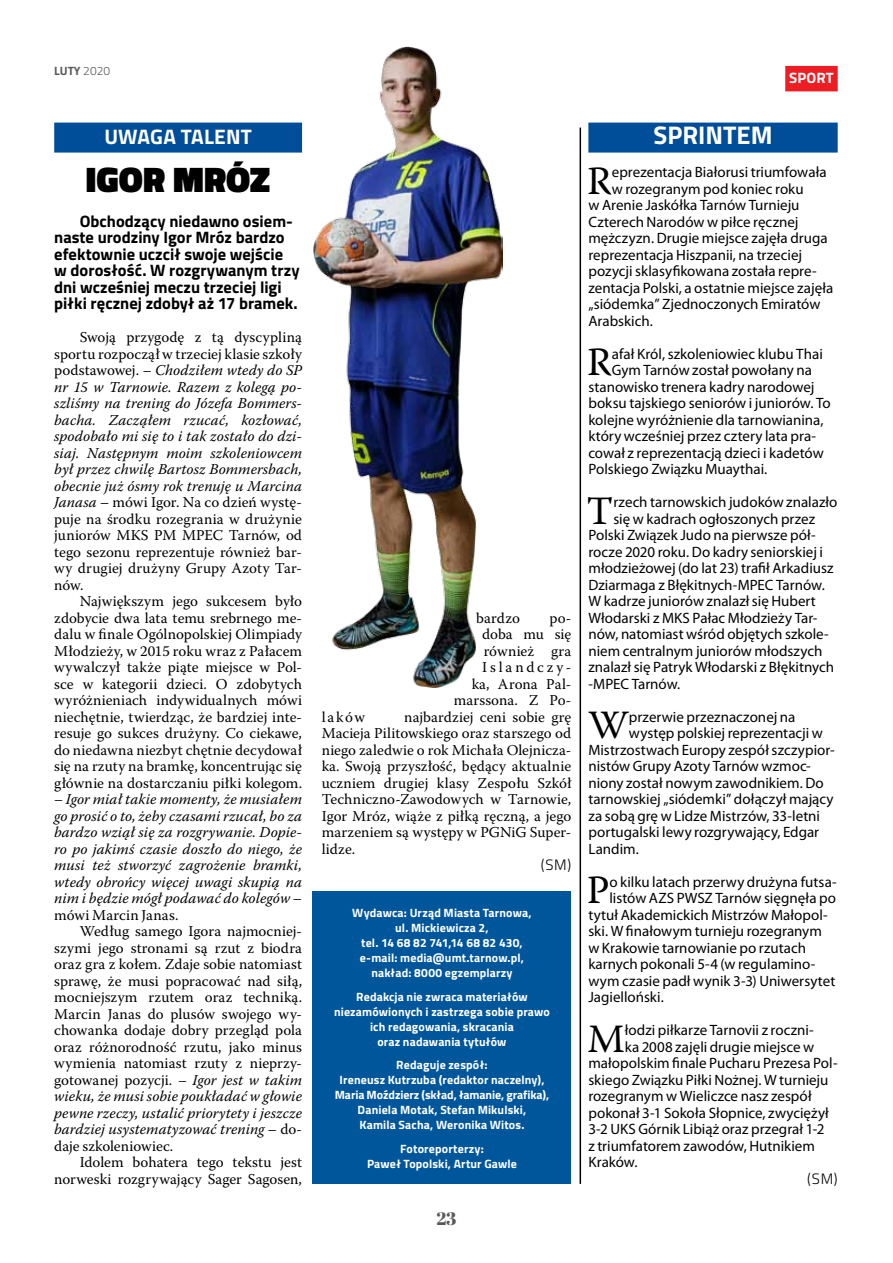
<style>
.page{position:relative;width:893px;height:1263px;background:#fff}
.page>*{position:absolute;margin:0;border:0;box-sizing:border-box;transform-origin:0 0}
.t1{font:40.05px "Warnock Pro";color:#000}
.t2{font:900 36px "Titillium";color:#000}
.t3{font:700 25.5px "Titillium";color:#fff}
.t4{font:700 21px "Titillium";color:#fff}
.t5{font:18px "Abril Fatface";color:#58595b}
.t6{font:700 16.5px/16.5px "Titillium";color:#000}
.t7{font:15px "Myriad Pro";color:#000}
.t8{font:15px/16.5px "Warnock Pro";letter-spacing:.005em;color:#000;text-align:justify}
.t9{font:italic 15px/16.5px "Warnock Pro";letter-spacing:.005em;color:#000;text-align:justify}
.t10{font:300 15px "Titillium";color:#000}
.t11{font:700 15px "Titillium";letter-spacing:.01em;color:#fff}
.t12{font:700 12px/15px "Titillium";letter-spacing:.01em;color:#fff;text-align:center}
.t13{font:700 12px "Titillium";color:#58595b}
.s1{font-weight:300}
.s2{font-style:normal}
.s3{font-style:italic}
</style>
<div class="page">
<div style="left:785px;top:66px;width:53px;height:25px;background:#ed1d24"></div>
<div style="left:54px;top:123px;width:248px;height:30px;background:#004e9a"></div>
<div style="left:588px;top:123px;width:250px;height:30px;background:#004e9a"></div>
<img style="left:314px;top:46px;width:189px;height:641px">
<div style="left:313px;top:892px;width:258px;height:292px;background:#00569b"></div>
<hr style="left:580px;top:128px;width:1px;height:1056px;background:#000">
<p class="t13" style="left:54px;top:62px;width:57px">LUTY <span class="s1">2020</span></p>
<p class="t11" style="left:789px;top:66px;width:46px">SPORT</p>
<h3 class="t4" style="left:104px;top:121px;width:16px">uwa</h3>
<h3 class="t4" style="left:150px;top:121px;width:44px">ga talent</h3>
<h3 class="t3" style="left:653px;top:116px;width:121px">SPRINTEM</h3>
<h1 class="t1" style="left:587px;top:156px;width:26px">R</h1>
<p class="t7" style="left:612px;top:163px;width:216px">eprezentacja Białorusi triumfowała</p>
<h2 class="t2" style="left:86px;top:153px;width:186px">IGOR MRÓZ</h2>
<p class="t6" style="left:54px;top:212px;width:247px;text-indent:26px">Obchodzący niedawno osiem&shy;naste urodziny Igor Mróz bardzo efektownie uczcił swoje wejście w dorosłość. W rozgrywanym trzy dni wcześniej meczu trzeciej ligi piłki ręcznej zdobył aż 17 bramek.</p>
<p class="t9" style="left:54px;top:329px;width:249px;text-indent:26px"><span class="s2">Swoją przygodę z tą dyscypliną sportu rozpoczął w trzeciej klasie szkoły podstawowej.</span> – Chodziłem wtedy do SP nr 15 w Tarnowie. Razem z kolegą po&shy;szliśmy na trening do Józefa Bommers&shy;bacha. Zacząłem rzucać, kozłować, spodobało mi się to i tak zostało do dzi&shy;siaj. Następnym moim szkoleniowcem był przez chwilę Bartosz Bommersbach, obecnie już ósmy rok trenuję u Marcina Janasa <span class="s2">– mówi Igor. Na co dzień wystę&shy;puje na środku rozegrania w drużynie juniorów MKS PM MPEC Tarnów, od tego sezonu reprezentuje również bar&shy;wy drugiej drużyny Grupy Azoty Tar&shy;nów.</span></p>
<p class="t8" style="left:54px;top:593px;width:249px;text-indent:26px">Największym jego sukcesem było zdobycie dwa lata temu srebrnego me&shy;dalu w finale Ogólnopolskiej Olimpiady Młodzieży, w 2015 roku wraz z Pałacem wywalczył także piąte miejsce w Pol&shy;sce w kategorii dzieci. O zdobytych wyróżnieniach indywidualnych mówi niechętnie, twierdząc, że bardziej inte&shy;resuje go sukces drużyny. Co ciekawe, do niedawna niezbyt chętnie decydował się na rzuty na bramkę, koncentrując się głównie na dostarczaniu piłki kolegom.</p>
<p class="t9" style="left:54px;top:791px;width:249px">– Igor miał takie momenty, że musiałem go prosić o to, żeby czasami rzucał, bo za bardzo wziął się za rozgrywanie. Dopie&shy;ro po jakimś czasie doszło do niego, że musi też stworzyć zagrożenie bramki, wtedy obrońcy więcej uwagi skupią na nim i będzie mógł podawać do kolegów <span class="s2">– mówi Marcin Janas.</span></p>
<p class="t8" style="left:54px;top:923px;width:249px;text-indent:26px">Według samego Igora najmocniej&shy;szymi jego stronami są rzut z biodra oraz gra z kołem. Zdaje sobie natomiast sprawę, że musi popracować nad siłą, mocniejszym rzutem oraz techniką.<br>Marcin Janas do plusów swojego wy&shy;chowanka dodaje dobry przegląd pola oraz różnorodność rzutu, jako minus wymienia natomiast rzuty z nieprzy&shy;gotowanej pozycji. <span class="s3">– Igor jest w takim wieku, że musi sobie poukładać w głowie pewne rzeczy, ustalić priorytety i jeszcze bardziej usystematyzować trening</span> – do&shy;daje szkoleniowiec.</p>
<p class="t8" style="left:54px;top:1154px;width:249px;text-align:right">Idolem bohatera tego tekstu jest norweski rozgrywający Sager Sagosen,</p>
<p class="t7" style="left:612px;top:179px;width:193px">w rozegranym pod koniec roku</p>
<p class="t7" style="left:588px;top:196px;width:213px">w Arenie Jaskółka Tarnów Turnieju</p>
<p class="t7" style="left:588px;top:212px;width:212px">Czterech Narodów w piłce ręcznej</p>
<p class="t7" style="left:588px;top:229px;width:241px">mężczyzn. Drugie miejsce zajęła druga</p>
<p class="t7" style="left:588px;top:245px;width:215px">reprezentacja Hiszpanii, na trzeciej</p>
<p class="t7" style="left:588px;top:262px;width:230px">pozycji sklasyfikowana została repre-</p>
<p class="t7" style="left:588px;top:278px;width:247px">zentacja Polski, a ostatnie miejsce zajęła</p>
<p class="t7" style="left:588px;top:295px;width:234px">„siódemka” Zjednoczonych Emiratów</p>
<p class="t7" style="left:588px;top:311px;width:66px">Arabskich.</p>
<h1 class="t1" style="left:587px;top:338px;width:26px">R</h1>
<p class="t7" style="left:612px;top:344px;width:213px">afał Król, szkoleniowiec klubu Thai</p>
<p class="t7" style="left:612px;top:361px;width:202px">Gym Tarnów został powołany na</p>
<p class="t7" style="left:588px;top:377px;width:228px">stanowisko trenera kadry narodowej</p>
<p class="t7" style="left:588px;top:394px;width:244px">boksu tajskiego seniorów i juniorów. To</p>
<p class="t7" style="left:588px;top:410px;width:237px">kolejne wyróżnienie dla tarnowianina,</p>
<p class="t7" style="left:588px;top:427px;width:229px">który wcześniej przez cztery lata pra-</p>
<p class="t7" style="left:588px;top:443px;width:237px">cował z reprezentacją dzieci i kadetów</p>
<p class="t7" style="left:588px;top:460px;width:180px">Polskiego Związku Muaythai.</p>
<h1 class="t1" style="left:587px;top:486px;width:28px">T</h1>
<p class="t7" style="left:613px;top:493px;width:225px">rzech tarnowskich judoków znalazło</p>
<p class="t7" style="left:613px;top:509px;width:203px">się w kadrach ogłoszonych przez</p>
<p class="t7" style="left:588px;top:526px;width:229px">Polski Związek Judo na pierwsze pół-</p>
<p class="t7" style="left:588px;top:542px;width:236px">rocze 2020 roku. Do kadry seniorskiej i</p>
<p class="t7" style="left:588px;top:559px;width:247px">młodzieżowej (do lat 23) trafił Arkadiusz</p>
<p class="t7" style="left:588px;top:575px;width:238px">Dziarmaga z Błękitnych-MPEC Tarnów.</p>
<p class="t7" style="left:588px;top:592px;width:229px">W kadrze juniorów znalazł się Hubert</p>
<p class="t7" style="left:588px;top:608px;width:230px">Włodarski z MKS Pałac Młodzieży Tar-</p>
<p class="t7" style="left:588px;top:625px;width:242px">nów, natomiast wśród objętych szkole-</p>
<p class="t7" style="left:588px;top:641px;width:235px">niem centralnym juniorów młodszych</p>
<p class="t7" style="left:588px;top:658px;width:247px">znalazł się Patryk Włodarski z Błękitnych</p>
<p class="t7" style="left:588px;top:674px;width:93px">-MPEC Tarnów.</p>
<h1 class="t1" style="left:588px;top:701px;width:42px">W</h1>
<p class="t7" style="left:629px;top:707px;width:168px">przerwie przeznaczonej na</p>
<p class="t8" style="left:476px;top:609px;width:45px">bardzo</p>
<p class="t8" style="left:454px;top:609px;width:119px;text-align:right">po-<br>doba mu się również gra<br>Islandczy-<br>ka, Arona Pal&shy;marssona. Z Po-</p>
<p class="t8" style="left:322px;top:708px;width:45px">laków</p>
<p class="t8" style="left:322px;top:708px;width:251px;text-indent:82px">najbardziej ceni sobie grę Macieja Pilitowskiego oraz starszego od niego zaledwie o rok Michała Olejnicza&shy;ka. Swoją przyszłość, będący aktualnie uczniem drugiej klasy Zespołu Szkół Techniczno-Zawodowych w Tarnowie, Igor Mróz, wiąże z piłką ręczną, a jego marzeniem są występy w PGNiG Super&shy;lidze.</p>
<p class="t10" style="left:541px;top:854px;width:32px">(SM)</p>
<p class="t12" style="left:352px;top:905px;width:181px">Wydawca: Urząd Miasta Tarnowa, ul. Mickiewicza 2,<br>tel. 14 68 82 741,14 68 82 430, e-mail: media@umt.tarnow.pl, nakład: 8000 egzemplarzy</p>
<p class="t12" style="left:334px;top:988px;width:217px">Redakcja nie zwraca materiałów niezamówionych i zastrzega sobie prawo ich redagowania, skracania<br>oraz nadawania tytułów</p>
<p class="t12" style="left:335px;top:1057px;width:216px">Redaguje zespół:<br>Ireneusz Kutrzuba (redaktor naczelny), Maria Moździerz (skład, łamanie, grafika), Daniela Motak, Stefan Mikulski,<br>Kamila Sacha, Weronika Witos.</p>
<p class="t12" style="left:367px;top:1140px;width:151px">Fotoreporterzy:<br>Paweł Topolski, Artur Gawle</p>
<p class="t7" style="left:629px;top:724px;width:196px">występ polskiej reprezentacji w</p>
<p class="t7" style="left:588px;top:740px;width:248px">Mistrzostwach Europy zespół szczypior-</p>
<p class="t7" style="left:588px;top:757px;width:224px">nistów Grupy Azoty Tarnów wzmoc-</p>
<p class="t7" style="left:588px;top:773px;width:237px">niony został nowym zawodnikiem. Do</p>
<p class="t7" style="left:588px;top:790px;width:247px">tarnowskiej „siódemki” dołączył mający</p>
<p class="t7" style="left:588px;top:806px;width:233px">za sobą grę w Lidze Mistrzów, 33-letni</p>
<p class="t7" style="left:588px;top:823px;width:232px">portugalski lewy rozgrywający, Edgar</p>
<p class="t7" style="left:588px;top:839px;width:52px">Landim.</p>
<h1 class="t1" style="left:587px;top:866px;width:24px">P</h1>
<p class="t7" style="left:609px;top:872px;width:229px">o kilku latach przerwy drużyna futsa-</p>
<p class="t7" style="left:609px;top:889px;width:228px">listów AZS PWSZ Tarnów sięgnęła po</p>
<p class="t7" style="left:588px;top:905px;width:241px">tytuł Akademickich Mistrzów Małopol-</p>
<p class="t7" style="left:588px;top:922px;width:235px">ski. W finałowym turnieju rozegranym</p>
<p class="t7" style="left:588px;top:938px;width:219px">w Krakowie tarnowianie po rzutach</p>
<p class="t7" style="left:588px;top:955px;width:229px">karnych pokonali 5-4 (w regulamino-</p>
<p class="t7" style="left:588px;top:971px;width:248px">wym czasie padł wynik 3-3) Uniwersytet</p>
<p class="t7" style="left:588px;top:988px;width:77px">Jagielloński.</p>
<h1 class="t1" style="left:587px;top:1014px;width:39px">M</h1>
<p class="t7" style="left:625px;top:1021px;width:191px">łodzi piłkarze Tarnovii z roczni-</p>
<p class="t7" style="left:625px;top:1037px;width:191px">ka 2008 zajęli drugie miejsce w</p>
<p class="t7" style="left:588px;top:1054px;width:251px">małopolskim finale Pucharu Prezesa Pol-</p>
<p class="t7" style="left:588px;top:1070px;width:242px">skiego Związku Piłki Nożnej. W turnieju</p>
<p class="t7" style="left:588px;top:1087px;width:225px">rozegranym w Wieliczce nasz zespół</p>
<p class="t7" style="left:588px;top:1103px;width:242px">pokonał 3-1 Sokoła Słopnice, zwyciężył</p>
<p class="t7" style="left:588px;top:1120px;width:238px">3-2 UKS Górnik Libiąż oraz przegrał 1-2</p>
<p class="t7" style="left:588px;top:1136px;width:228px">z triumfatorem zawodów, Hutnikiem</p>
<p class="t7" style="left:588px;top:1153px;width:51px">Kraków.</p>
<p class="t10" style="left:807px;top:1167px;width:32px">(SM)</p>
<p class="t5" style="left:436px;top:1206px;width:22px">23</p>
</div>
